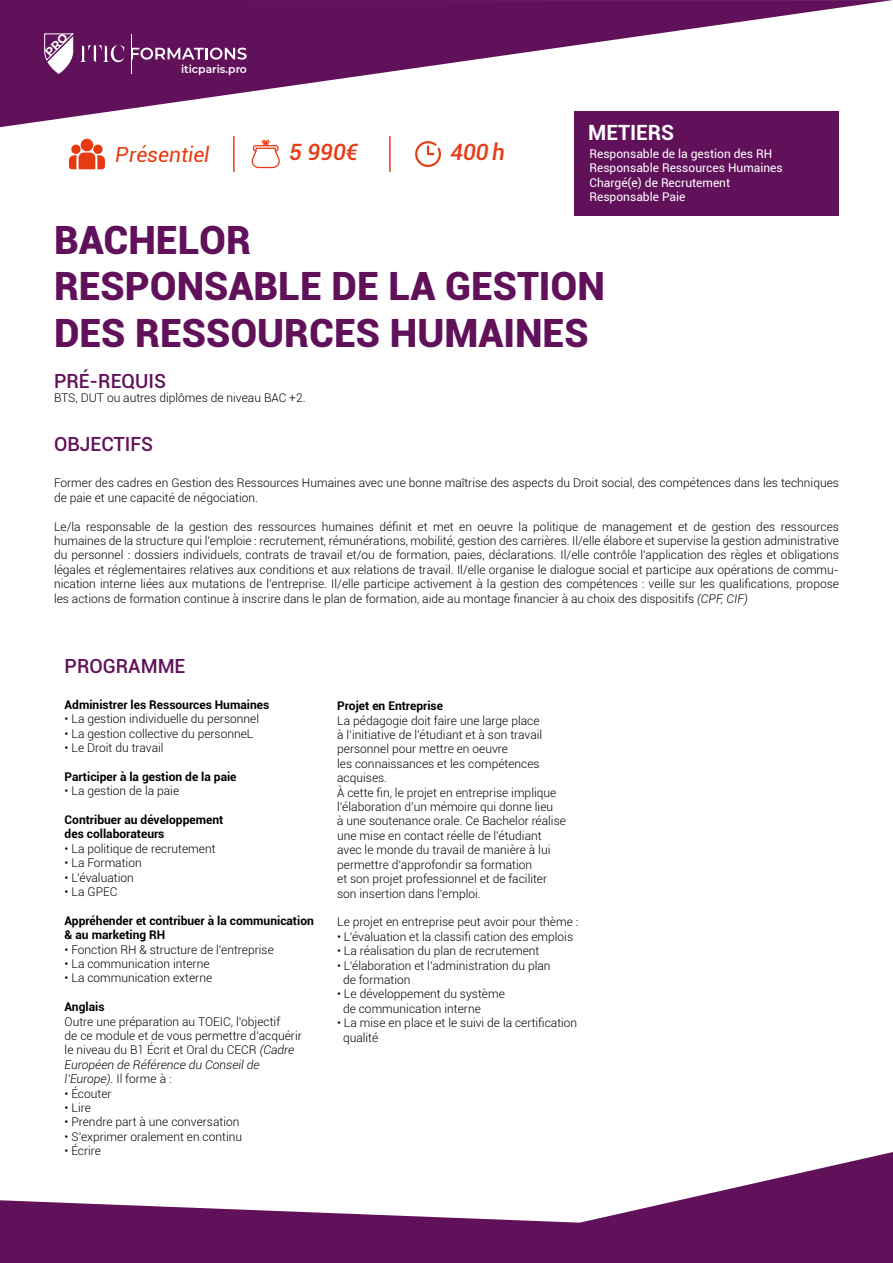
<style>
.page{position:relative;width:893px;height:1263px;background:#fff}
.page>*{position:absolute;margin:0;border:0;box-sizing:border-box;transform-origin:0 0}
.t1{font:900 39px/46.8px "Roboto";color:#61115a}
.t2{font:italic 500 22.5px "Roboto";color:#e63b14}
.t3{font:700 21px "Roboto";color:#fff}
.t4{font:italic 20.85px "Roboto";color:#e63b11}
.t5{font:500 19.5px "Roboto";color:#61115a}
.t6{font:300 12px/14.4px "Roboto";color:#000}
.t7{font:700 12px/14.4px "Roboto";color:#000}
.t8{font:12px/14.4px "Roboto";color:#fff}
.t9{font:600 10.8px "Montserrat";color:#fff}
.s1{font-style:italic}
</style>
<div class="page">
<svg style="left:0;top:0;width:893px;height:127px"></svg>
<svg style="left:133px;top:48px;width:114px;height:12px"></svg>
<svg style="left:80px;top:45px;width:44px;height:17px"></svg>
<hr style="left:132px;top:34px;width:1px;height:39px;background:#fff">
<svg style="left:0;top:1152px;width:893px;height:111px;fill:#61115a"></svg>
<div style="left:575px;top:111px;width:264px;height:104px;background:#61115a"></div>
<svg style="left:69px;top:139px;width:36px;height:30px"></svg>
<hr style="left:233px;top:136px;width:2px;height:36px;background:#e63b14">
<hr style="left:389px;top:136px;width:2px;height:36px;background:#e63b14">
<svg style="left:415px;top:141px;width:26px;height:26px"></svg>
<svg style="left:252px;top:140px;width:28px;height:28px"></svg>
<svg style="left:44px;top:32px;width:30px;height:42px"></svg>
<p class="t9" style="left:181px;top:62px;width:67px">iticparis.pro</p>
<h3 class="t4" style="left:116px;top:140px;width:95px">Présentiel</h3>
<h2 class="t2" style="left:289px;top:137px;width:70px">5 990€</h2>
<h2 class="t2" style="left:450px;top:137px;width:56px">400 h</h2>
<h3 class="t3" style="left:588px;top:118px;width:88px">METIERS</h3>
<p class="t8" style="left:589px;top:146px;width:195px">Responsable de la gestion des RH<br>Responsable Ressources Humaines<br>Chargé(e) de Recrutement<br>Responsable Paie</p>
<h1 class="t1" style="left:54px;top:215px;width:553px">BACHELOR<br>RESPONSABLE DE LA GESTION<br>DES RESSOURCES HUMAINES</h1>
<h3 class="t5" style="left:54px;top:367px;width:114px">PRÉ-REQUIS</h3>
<p class="t6" style="left:54px;top:390px;width:253px">BTS, DUT ou autres diplômes de niveau BAC +2.</p>
<h3 class="t5" style="left:54px;top:431px;width:101px">OBJECTIFS</h3>
<p class="t6" style="left:54px;top:475px;width:786px">Former des cadres en Gestion des Ressources Humaines avec une bonne maîtrise des aspects du Droit social, des compétences dans les techniques de paie et une capacité de négociation.</p>
<p class="t6" style="left:54px;top:519px;width:786px;text-align:justify">Le/la responsable de la gestion des ressources humaines définit et met en oeuvre la politique de management et de gestion des ressources humaines de la structure qui l’emploie : recrutement, rémunérations, mobilité, gestion des carrières. Il/elle élabore et supervise la gestion administrative du personnel : dossiers individuels, contrats de travail et/ou de formation, paies, déclarations. Il/elle contrôle l’application des règles et obligations légales et réglementaires relatives aux conditions et aux relations de travail. Il/elle organise le dialogue social et participe aux opérations de commu&shy;nication interne liées aux mutations de l’entreprise. Il/elle participe activement à la gestion des compétences : veille sur les qualifications, propose les actions de formation continue à inscrire dans le plan de formation, aide au montage financier à au choix des dispositifs <span class="s1">(CPF, CIF)</span></p>
<h3 class="t5" style="left:65px;top:652px;width:122px">PROGRAMME</h3>
<p class="t7" style="left:65px;top:697px;width:206px">Administrer les Ressources Humaines</p>
<p class="t6" style="left:65px;top:711px;width:196px">• La gestion individuelle du personnel</p>
<p class="t6" style="left:65px;top:726px;width:190px">• La gestion collective du personneL</p>
<p class="t6" style="left:65px;top:740px;width:101px">• Le Droit du travail</p>
<p class="t7" style="left:65px;top:769px;width:173px">Participer à la gestion de la paie</p>
<p class="t6" style="left:65px;top:783px;width:116px">• La gestion de la paie</p>
<p class="t7" style="left:65px;top:812px;width:160px">Contribuer au développement des collaborateurs</p>
<p class="t6" style="left:65px;top:841px;width:152px">• La politique de recrutement</p>
<p class="t6" style="left:65px;top:855px;width:79px">• La Formation</p>
<p class="t6" style="left:65px;top:870px;width:71px">• L’évaluation</p>
<p class="t6" style="left:65px;top:884px;width:54px">• La GPEC</p>
<p class="t7" style="left:65px;top:913px;width:251px">Appréhender et contribuer à la communication &amp; au marketing RH</p>
<p class="t6" style="left:65px;top:942px;width:211px">• Fonction RH &amp; structure de l’entreprise</p>
<p class="t6" style="left:65px;top:956px;width:146px">• La communication interne</p>
<p class="t6" style="left:65px;top:970px;width:149px">• La communication externe</p>
<p class="t7" style="left:65px;top:999px;width:41px">Anglais</p>
<p class="t6" style="left:65px;top:1014px;width:239px">Outre une préparation au TOEIC, l’objectif<br>de ce module et de vous permettre d’acquérir le niveau du B1 Écrit et Oral du CECR <span class="s1">(Cadre Européen de Référence du Conseil de l’Europe)</span>. Il forme à :</p>
<p class="t6" style="left:65px;top:1086px;width:48px">• Écouter</p>
<p class="t6" style="left:65px;top:1100px;width:28px">• Lire</p>
<p class="t6" style="left:65px;top:1114px;width:176px">• Prendre part à une conversation</p>
<p class="t6" style="left:65px;top:1129px;width:179px">• S’exprimer oralement en continu</p>
<p class="t6" style="left:65px;top:1143px;width:38px">• Écrire</p>
<p class="t7" style="left:337px;top:698px;width:107px">Projet en Entreprise</p>
<p class="t6" style="left:337px;top:713px;width:230px">La pédagogie doit faire une large place<br>à l’initiative de l’étudiant et à son travail personnel pour mettre en oeuvre<br>les connaissances et les compétences acquises.<br>À cette fin, le projet en entreprise implique l’élaboration d’un mémoire qui donne lieu<br>à une soutenance orale. Ce Bachelor réalise une mise en contact réelle de l’étudiant avec le monde du travail de manière à lui permettre d’approfondir sa formation<br>et son projet professionnel et de faciliter son insertion dans l’emploi.</p>
<p class="t6" style="left:337px;top:914px;width:243px">Le projet en entreprise peut avoir pour thème :</p>
<p class="t6" style="left:337px;top:929px;width:237px">• L’évaluation et la classifi cation des emplois</p>
<p class="t6" style="left:337px;top:943px;width:204px">• La réalisation du plan de recrutement</p>
<p class="t6" style="left:343px;top:958px;width:209px;text-indent:-6px">• L’élaboration et l’administration du plan de formation</p>
<p class="t6" style="left:343px;top:986px;width:163px;text-indent:-6px">• Le développement du système de communication interne</p>
<p class="t6" style="left:343px;top:1015px;width:236px;text-indent:-6px">• La mise en place et le suivi de la certification qualité</p>
</div>
